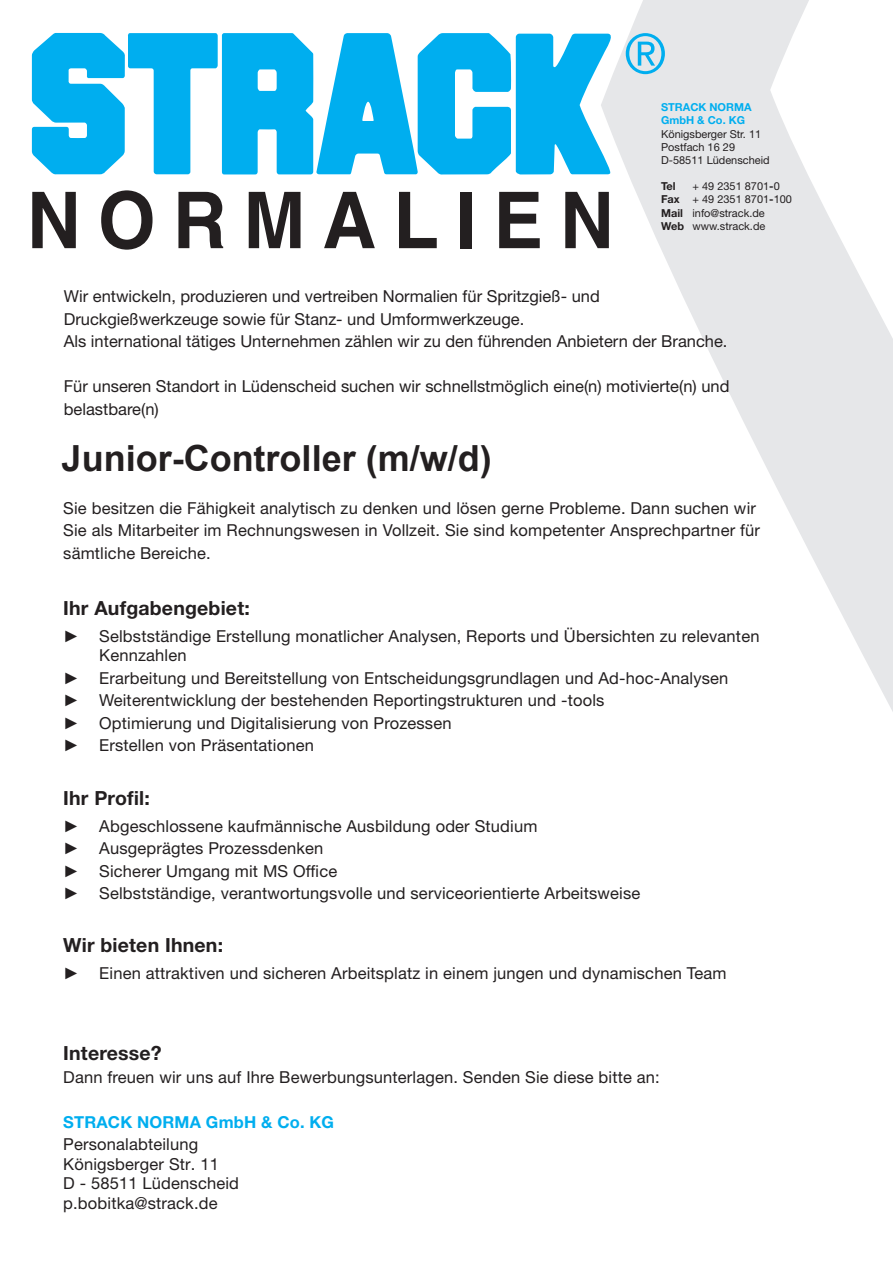
<style>
.page{position:relative;width:893px;height:1263px;background:#fff}
.page>*{position:absolute;margin:0;border:0;box-sizing:border-box;transform-origin:0 0}
.t1{font:700 36px "Arial";color:#231f20}
.t2{font:700 19.5px "Helvetica Neue LT Std";letter-spacing:.01em;color:#231f20}
.t3{font:16.5px/19.5px "Helvetica Neue LT Std";letter-spacing:.01em;color:#231f20}
.t4{font:700 16.5px "Helvetica Neue LT Std";letter-spacing:.01em;color:#00aeef}
.t5{font:10.95px/13.2px "Helvetica Neue LT Std";color:#231f20}
.t6{font:700 10.95px "Helvetica Neue LT Std";color:#00aeef}
.t7{font:700 10.95px "Helvetica Neue LT Std";color:#231f20}
.s1{font-weight:700}
.s2{font-family:"Arial"}
</style>
<div class="page">
<svg style="left:601px;top:0;width:292px;height:712px"></svg>
<svg style="left:770px;top:0;width:123px;height:385px"></svg>
<svg style="left:32px;top:192px;width:44px;height:56px"></svg>
<svg style="left:101px;top:190px;width:52px;height:60px"></svg>
<svg style="left:178px;top:192px;width:45px;height:56px"></svg>
<svg style="left:249px;top:192px;width:51px;height:56px"></svg>
<svg style="left:324px;top:192px;width:51px;height:56px"></svg>
<svg style="left:399px;top:192px;width:38px;height:56px"></svg>
<div style="left:461px;top:192px;width:11px;height:56px;background:#231f20"></div>
<svg style="left:499px;top:192px;width:41px;height:56px"></svg>
<svg style="left:565px;top:192px;width:44px;height:56px"></svg>
<svg style="left:626px;top:33px;width:39px;height:41px;background:#90d1eb"></svg>
<svg style="left:32px;top:33px;width:584px;height:142px"></svg>
<p class="t6" style="left:661px;top:100px;width:92px">STRACK NORMA</p>
<p class="t6" style="left:661px;top:114px;width:85px">GmbH &amp; Co. KG</p>
<p class="t5" style="left:661px;top:127px;width:102px">Königsberger Str. 11</p>
<p class="t5" style="left:661px;top:140px;width:76px">Postfach 16 29</p>
<p class="t5" style="left:661px;top:153px;width:110px">D-58511 Lüdenscheid</p>
<p class="t7" style="left:661px;top:179px;width:16px">Tel</p>
<p class="t5" style="left:661px;top:180px;width:132px;text-indent:31px">+ 49 2351 8701<span class="s1">-</span>0<br><span class="s1">Fax</span> + 49 2351 8701<span class="s1">-</span>100<br><span class="s1">Mail</span> info@strack.de</p>
<p class="t5" style="left:661px;top:219px;width:106px"><span class="s1">Web</span> www.strack.de</p>
<p class="t3" style="left:64px;top:286px;width:537px">Wir entwickeln, produzieren und vertreiben Normalien für Spritzgieß- und</p>
<p class="t3" style="left:64px;top:309px;width:462px">Druckgießwerkzeuge sowie für Stanz- und Umformwerkzeuge.</p>
<p class="t3" style="left:64px;top:331px;width:665px">Als international tätiges Unternehmen zählen wir zu den führenden Anbietern der Branche.</p>
<p class="t3" style="left:64px;top:376px;width:667px">Für unseren Standort in Lüdenscheid suchen wir schnellstmöglich eine(n) motivierte(n) und</p>
<p class="t3" style="left:64px;top:399px;width:97px">belastbare(n)</p>
<p class="t1" style="left:62px;top:433px;width:432px">Junior-Controller (m/w/d)</p>
<p class="t3" style="left:63px;top:498px;width:694px">Sie besitzen die Fähigkeit analytisch zu denken und lösen gerne Probleme. Dann suchen wir</p>
<p class="t3" style="left:63px;top:520px;width:698px">Sie als Mitarbeiter im Rechnungswesen in Vollzeit. Sie sind kompetenter Ansprechpartner für</p>
<p class="t3" style="left:63px;top:543px;width:149px">sämtliche Bereiche.</p>
<p class="t2" style="left:63px;top:596px;width:188px">Ihr Aufgabengebiet:</p>
<p class="t3" style="left:99px;top:626px;width:662px;text-indent:-36px"><span class="s2">►</span> Selbstständige Erstellung monatlicher Analysen, Reports und Übersichten zu relevanten<br>Kennzahlen</p>
<p class="t3" style="left:63px;top:668px;width:667px"><span class="s2">►</span> Erarbeitung und Bereitstellung von Entscheidungsgrundlagen und Ad-hoc-Analysen</p>
<p class="t3" style="left:63px;top:690px;width:543px"><span class="s2">►</span> Weiterentwicklung der bestehenden Reportingstrukturen und -tools</p>
<p class="t3" style="left:63px;top:713px;width:390px"><span class="s2">►</span> Optimierung und Digitalisierung von Prozessen</p>
<p class="t3" style="left:63px;top:735px;width:252px"><span class="s2">►</span> Erstellen von Präsentationen</p>
<p class="t2" style="left:63px;top:785px;width:88px">Ihr Profil:</p>
<p class="t3" style="left:63px;top:816px;width:476px"><span class="s2">►</span> Abgeschlossene kaufmännische Ausbildung oder Studium</p>
<p class="t3" style="left:63px;top:838px;width:262px"><span class="s2">►</span> Ausgeprägtes Prozessdenken</p>
<p class="t3" style="left:63px;top:861px;width:275px"><span class="s2">►</span> Sicherer Umgang mit MS Office</p>
<p class="t3" style="left:63px;top:883px;width:579px"><span class="s2">►</span> Selbstständige, verantwortungsvolle und serviceorientierte Arbeitsweise</p>
<p class="t2" style="left:63px;top:933px;width:161px">Wir bieten Ihnen:</p>
<p class="t3" style="left:63px;top:963px;width:665px"><span class="s2">►</span> Einen attraktiven und sicheren Arbeitsplatz in einem jungen und dynamischen Team</p>
<p class="t2" style="left:63px;top:1041px;width:100px">Interesse?</p>
<p class="t3" style="left:63px;top:1067px;width:598px">Dann freuen wir uns auf Ihre Bewerbungsunterlagen. Senden Sie diese bitte an:</p>
<p class="t4" style="left:63px;top:1112px;width:272px">STRACK NORMA GmbH &amp; Co. KG</p>
<p class="t3" style="left:63px;top:1134px;width:136px">Personalabteilung</p>
<p class="t3" style="left:63px;top:1154px;width:157px">Königsberger Str. 11</p>
<p class="t3" style="left:63px;top:1173px;width:177px">D - 58511 Lüdenscheid</p>
<p class="t3" style="left:63px;top:1193px;width:156px">p.bobitka@strack.de</p>
</div>
